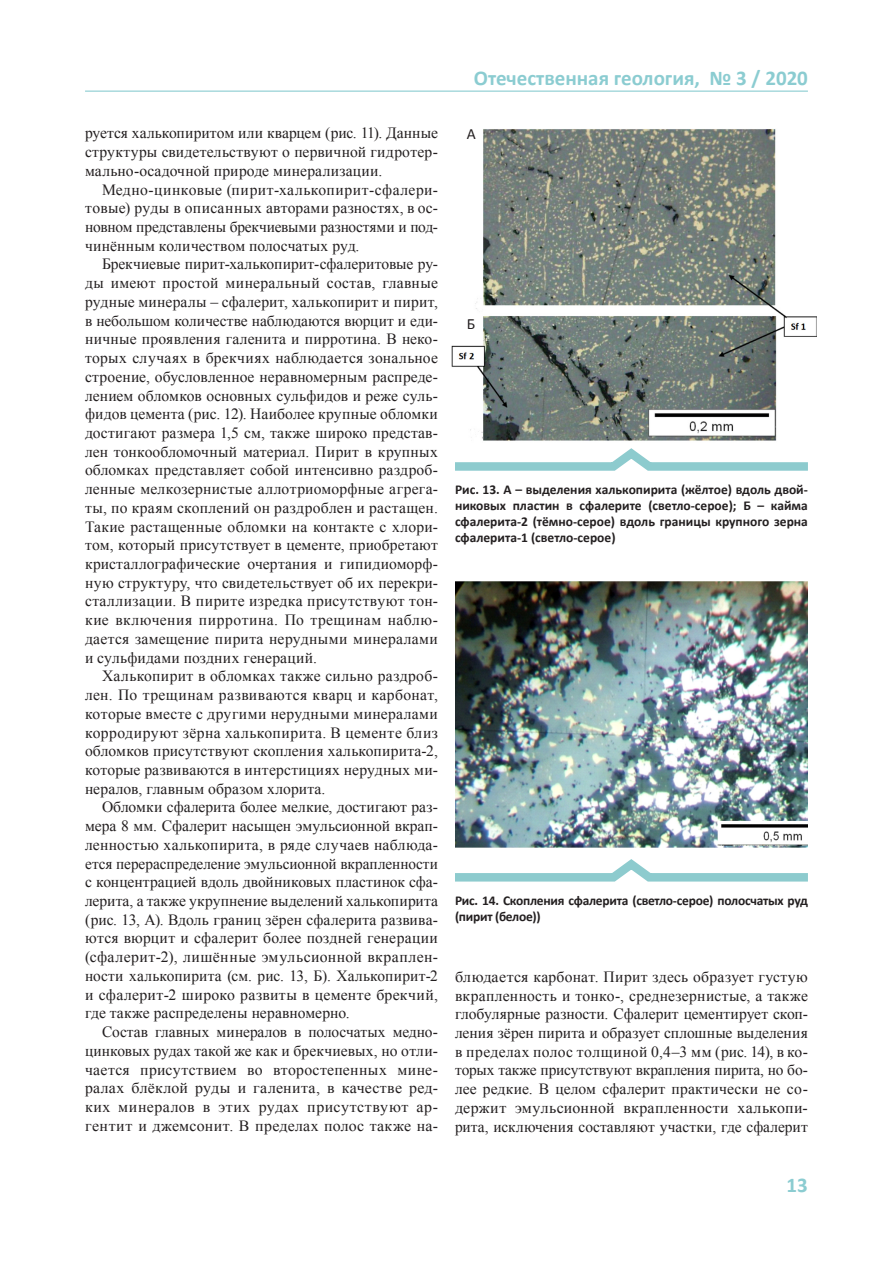
<style>
.page{position:relative;width:893px;height:1263px;background:#fff}
.page>*{position:absolute;margin:0;border:0;box-sizing:border-box;transform-origin:0 0}
.t1{font:700 21px "Calibri";color:#8bccd1}
.Основной_текст{font:15.6px/18.8px "Times New Roman";letter-spacing:.01em;color:#231f20;text-align:justify}
.Основной_текст-2{font:15.6px "Calibri";color:#231f20}
.t2{font:700 13.5px/16.2px "Calibri";letter-spacing:-.02em;color:#231f20;text-align:justify}
</style>
<div class="page">
<hr style="left:85px;top:91px;width:723px;height:1px;background:#8bccd1">
<img style="left:451px;top:129px;width:365px;height:312px">
<svg style="left:455px;top:448px;width:353px;height:23px"></svg>
<img style="left:455px;top:581px;width:353px;height:266px">
<svg style="left:455px;top:859px;width:353px;height:23px"></svg>
<p class="Основной_текст" style="left:85px;top:124px;width:354px">руется халькопиритом или кварцем (рис. 11). Данные структуры свидетельствуют о первичной гидротер&shy;мально-осадочной природе минерализации.</p>
<p class="Основной_текст" style="left:85px;top:180px;width:354px;text-indent:17px">Медно-цинковые (пирит-халькопирит-сфалери&shy;товые) руды в описанных авторами разностях, в ос&shy;новном представлены брекчиевыми разностями и под&shy;чинённым количеством полосчатых руд.</p>
<p class="Основной_текст" style="left:85px;top:255px;width:354px;text-indent:17px">Брекчиевые пирит-халькопирит-сфалеритовые ру&shy;ды имеют простой минеральный состав, главные рудные минералы – сфалерит, халькопирит и пирит, в небольшом количестве наблюдаются вюрцит и еди&shy;ничные проявления галенита и пирротина. В неко&shy;торых случаях в брекчиях наблюдается зональное строение, обусловленное неравномерным распреде&shy;лением обломков основных сульфидов и реже суль&shy;фидов цемента (рис. 12). Наиболее крупные обломки достигают размера 1,5 см, также широко представ&shy;лен тонкообломочный материал. Пирит в крупных обломках представляет собой интенсивно раздроб&shy;ленные мелкозернистые аллотриоморфные агрега&shy;ты, по краям скоплений он раздроблен и растащен.<br>Такие растащенные обломки на контакте с хлори&shy;том, который присутствует в цементе, приобретают кристаллографические очертания и гипидиоморф&shy;ную структуру, что свидетельствует об их перекри&shy;сталлизации. В пирите изредка присутствуют тон&shy;кие включения пирротина. По трещинам наблю&shy;дается замещение пирита нерудными минералами и сульфидами поздних генераций.</p>
<p class="Основной_текст" style="left:85px;top:666px;width:354px;text-indent:17px">Халькопирит в обломках также сильно раздроб&shy;лен. По трещинам развиваются кварц и карбонат, которые вместе с другими нерудными минералами корродируют зёрна халькопирита. В цементе близ обломков присутствуют скопления халькопирита‑2, которые развиваются в интерстициях нерудных ми&shy;нералов, главным образом хлорита.</p>
<p class="Основной_текст" style="left:85px;top:797px;width:354px;text-indent:17px">Обломки сфалерита более мелкие, достигают раз&shy;мера 8 мм. Сфалерит насыщен эмульсионной вкрап&shy;ленностью халькопирита, в ряде случаев наблюда&shy;ется перераспределение эмульсионной вкрапленности с концентрацией вдоль двойниковых пластинок сфа&shy;лерита, а также укрупнение выделений халькопирита (рис. 13, А). Вдоль границ зёрен сфалерита развива&shy;ются вюрцит и сфалерит более поздней генерации (сфалерит‑2), лишённые эмульсионной вкраплен&shy;ности халькопирита (см. рис. 13, Б). Халькопирит‑2 и сфалерит‑2 широко развиты в цементе брекчий, где также распределены неравномерно.</p>
<p class="Основной_текст" style="left:85px;top:1022px;width:354px;text-indent:17px">Состав главных минералов в полосчатых медно&shy;цинковых рудах такой же как и брекчиевых, но отли&shy;чается присутствием во второстепенных мине&shy;ралах блёклой руды и галенита, в качестве ред&shy;ких минералов в этих рудах присутствуют ар&shy;гентит и джемсонит. В пределах полос также на-</p>
<h1 class="t1" style="left:474px;top:65px;width:336px">Отечественная геология, № 3 / 2020</h1>
<p class="Основной_текст-2" style="left:467px;top:124px;width:11px">А</p>
<p class="Основной_текст-2" style="left:467px;top:313px;width:10px">Б</p>
<p class="t2" style="left:455px;top:481px;width:354px">Рис. 13. А – выделения халькопирита (жёлтое) вдоль двой&shy;никовых пластин в сфалерите (светло-серое); Б – кайма сфалерита-2 (тёмно-серое) вдоль границы крупного зерна сфалерита-1 (светло-серое)</p>
<p class="t2" style="left:455px;top:892px;width:354px">Рис. 14. Скопления сфалерита (светло-серое) полосчатых руд (пирит (белое))</p>
<p class="Основной_текст" style="left:455px;top:967px;width:354px">блюдается карбонат. Пирит здесь образует густую вкрапленность и тонко-, среднезернистые, а также глобулярные разности. Сфалерит цементирует скоп&shy;ления зёрен пирита и образует сплошные выделения в пределах полос толщиной 0,4–3 мм (рис. 14), в ко&shy;торых также присутствуют вкрапления пирита, но бо&shy;лее редкие. В целом сфалерит практически не со&shy;держит эмульсионной вкрапленности халькопи&shy;рита, исключения составляют участки, где сфалерит</p>
<h1 class="t1" style="left:787px;top:1171px;width:23px">13</h1>
</div>
